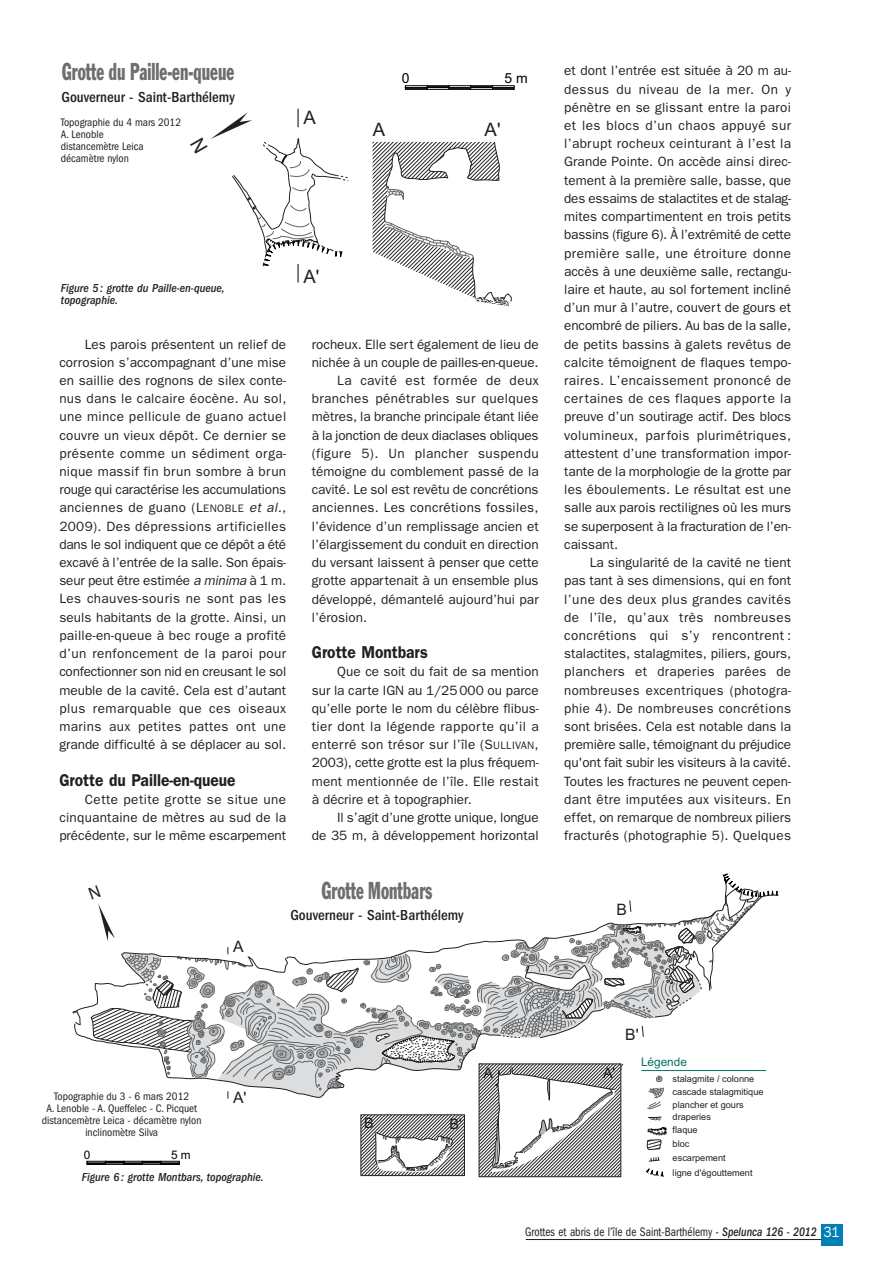
<style>
.page{position:relative;width:893px;height:1263px;background:#fff}
.page>*{position:absolute;margin:0;border:0;box-sizing:border-box;transform-origin:0 0}
.t1{font:condensed 24px "Franklin Gothic";color:#6d6e70;scale:.7 1}
.t2{font:18.6px "Arial";color:#231f20}
.t3{font:600 17.25px "Franklin Gothic";color:#231f20;scale:.9 1}
.t4{font:15.75px "Arial";color:#231f20}
.t5{font:500 condensed 15px "Franklin Gothic";color:#231f20}
.t6{font:14.4px "Arial";color:#231f20}
.t7{font:13.95px "Arial";color:#000}
.t8{font:13.5px/18.1px "Franklin Gothic";color:#231f20;text-align:justify}
.t9{font:13.5px "Franklin Gothic";letter-spacing:.03em;color:#231f20}
.t10{font:13.5px "Franklin Gothic";letter-spacing:.02em;color:#231f20}
.t11{font:condensed 12.75px "Franklin Gothic";color:#231f20;scale:.9 1}
.t12{font:italic 500 condensed 12px/12.8px "Franklin Gothic";color:#231f20}
.t13{font:11.85px "Arial";color:#007366}
.t14{font:11.85px "Arial";color:#000}
.t15{font:condensed 11.25px/12px "Franklin Gothic";color:#231f20;text-align:center}
.t16{font:9.15px/12.8px "Arial";color:#231f20}
.s1{font-size:10.8px}
.s2{font-style:italic}
.s3{font-weight:500;font-style:italic}
.s4{font-stretch:normal;font-size:15px;color:#fff}
</style>
<div class="page">
<hr style="left:525px;top:1239px;width:309px;height:1px;background:#231f20">
<div style="left:820px;top:1225px;width:22px;height:21px;background:#0080b6"></div>
<div style="left:448px;top:87px;width:23px;height:3px;border:1px solid #000"></div>
<div style="left:470px;top:87px;width:22px;height:3px;border:1px solid #000"></div>
<div style="left:492px;top:87px;width:22px;height:3px;border:1px solid #000"></div>
<div style="left:427px;top:87px;width:22px;height:3px;border:1px solid #000"></div>
<svg style="left:427px;top:88px;width:87px;height:1px"></svg>
<div style="left:405px;top:87px;width:22px;height:3px;border:1px solid #000"></div>
<div style="left:448px;top:86px;width:23px;height:2px;border:1px solid #000"></div>
<div style="left:470px;top:86px;width:22px;height:2px;border:1px solid #000"></div>
<div style="left:492px;top:86px;width:22px;height:2px;border:1px solid #000"></div>
<div style="left:427px;top:86px;width:22px;height:2px;border:1px solid #000"></div>
<div style="left:405px;top:86px;width:22px;height:2px;border:1px solid #000"></div>
<svg style="left:372px;top:141px;width:140px;height:165px"></svg>
<svg style="left:210px;top:109px;width:139px;height:174px"></svg>
<svg style="left:72px;top:873px;width:707px;height:304px"></svg>
<h1 class="t1" style="left:62px;top:63px;width:247px">Grotte du Paille-en-queue</h1>
<p class="t5" style="left:62px;top:92px;width:175px">Gouverneur - Saint-Barthélemy</p>
<p class="t15" style="left:61px;top:117px;width:122px;text-align:left">Topographie du 4 mars 2012<br>A. Lenoble<br>distancemètre Leica décamètre nylon</p>
<h2 class="t2" style="left:303px;top:111px;width:14px">A</h2>
<p class="t7" style="left:402px;top:73px;width:9px">0</p>
<p class="t7" style="left:504px;top:73px;width:25px">5 m</p>
<h2 class="t2" style="left:373px;top:123px;width:14px">A</h2>
<h2 class="t2" style="left:484px;top:123px;width:17px">A'</h2>
<p class="t12" style="left:61px;top:282px;width:165px">Figure 5 : grotte du Paille-en-queue, topographie.</p>
<p class="t8" style="left:59px;top:336px;width:228px;text-indent:26px">Les parois présentent un relief de corrosion s’accompagnant d’une mise en saillie des rognons de silex conte&shy;nus dans le calcaire éocène. Au sol, une mince pellicule de guano actuel couvre un vieux dépôt. Ce dernier se présente comme un sédiment orga&shy;nique massif fin brun sombre à brun rouge qui caractérise les accumulations anciennes de guano (L<span class="s1">ENOBLE</span> <span class="s2">et al.</span>, 2009). Des dépressions artificielles dans le sol indiquent que ce dépôt a été excavé à l’entrée de la salle. Son épais&shy;seur peut être estimée <span class="s2">a minima</span>à 1 m.<br>Les chauves-souris ne sont pas les seuls habitants de la grotte. Ainsi, un paille-en-queue à bec rouge a profité d’un renfoncement de la paroi pour confectionner son nid en creusant le sol meuble de la cavité. Cela est d’autant plus remarquable que ces oiseaux marins aux petites pattes ont une grande difficulté à se déplacer au sol.</p>
<p class="t3" style="left:59px;top:774px;width:197px">Grotte du Paille-en-queue</p>
<p class="t8" style="left:59px;top:791px;width:228px;text-indent:26px">Cette petite grotte se situe une cinquantaine de mètres au sud de la précédente, sur le même escarpement</p>
<h2 class="t2" style="left:303px;top:270px;width:17px">A'</h2>
<p class="t8" style="left:312px;top:336px;width:228px">rocheux. Elle sert également de lieu de</p>
<p class="t8" style="left:312px;top:354px;width:228px">nichée à un couple de pailles-en-queue.</p>
<p class="t9" style="left:337px;top:376px;width:203px">La cavité est formée de deux</p>
<p class="t9" style="left:312px;top:394px;width:228px">branches pénétrables sur quelques</p>
<p class="t8" style="left:312px;top:409px;width:228px">mètres, la branche principale étant liée</p>
<p class="t8" style="left:312px;top:427px;width:228px">à la jonction de deux diaclases obliques</p>
<p class="t9" style="left:312px;top:449px;width:228px">(figure 5). Un plancher suspendu</p>
<p class="t8" style="left:312px;top:463px;width:228px">témoigne du comblement passé de la</p>
<p class="t8" style="left:312px;top:482px;width:228px">cavité. Le sol est revêtu de concrétions</p>
<p class="t10" style="left:312px;top:503px;width:228px">anciennes. Les concrétions fossiles,</p>
<p class="t8" style="left:312px;top:518px;width:228px">l’évidence d’un remplissage ancien et</p>
<p class="t8" style="left:312px;top:536px;width:228px">l’élargissement du conduit en direction</p>
<p class="t8" style="left:312px;top:555px;width:228px">du versant laissent à penser que cette</p>
<p class="t8" style="left:312px;top:573px;width:228px">grotte appartenait à un ensemble plus</p>
<p class="t8" style="left:312px;top:591px;width:228px">développé, démantelé aujourd’hui par</p>
<p class="t8" style="left:312px;top:609px;width:57px">l’érosion.</p>
<p class="t3" style="left:312px;top:646px;width:130px">Grotte Montbars</p>
<p class="t8" style="left:312px;top:664px;width:228px;text-indent:26px">Que ce soit du fait de sa mention sur la carte IGN au 1/25000 ou parce qu’elle porte le nom du célèbre flibus&shy;tier dont la légende rapporte qu’il a enterré son trésor sur l’île (S<span class="s1">ULLIVAN</span>, 2003), cette grotte est la plus fréquem&shy;ment mentionnée de l’île. Elle restait à décrire et à topographier.</p>
<p class="t8" style="left:312px;top:809px;width:228px;text-align:right">Il s’agit d’une grotte unique, longue<br>de 35 m, à développement horizontal</p>
<p class="t4" style="left:233px;top:941px;width:12px">A</p>
<h1 class="t1" style="left:322px;top:882px;width:159px">Grotte Montbars</h1>
<p class="t5" style="left:290px;top:910px;width:175px">Gouverneur - Saint-Barthélemy</p>
<p class="t8" style="left:564px;top:63px;width:228px">et dont l’entrée est située à 20 m au&shy;dessus du niveau de la mer. On y pénètre en se glissant entre la paroi et les blocs d’un chaos appuyé sur l’abrupt rocheux ceinturant à l’est la Grande Pointe. On accède ainsi direc&shy;tement à la première salle, basse, que des essaims de stalactites et de stalag&shy;mites compartimentent en trois petits bassins (figure 6). À l’extrémité de cette première salle, une étroiture donne accès à une deuxième salle, rectangu&shy;laire et haute, au sol fortement incliné d’un mur à l’autre, couvert de gours et encombré de piliers. Au bas de la salle, de petits bassins à galets revêtus de calcite témoignent de flaques tempo&shy;raires. L’encaissement prononcé de certaines de ces flaques apporte la preuve d’un soutirage actif. Des blocs volumineux, parfois plurimétriques, attestent d’une transformation impor&shy;tante de la morphologie de la grotte par les éboulements. Le résultat est une salle aux parois rectilignes où les murs se superposent à la fracturation de l’en&shy;caissant.</p>
<p class="t8" style="left:564px;top:555px;width:228px;text-indent:26px">La singularité de la cavité ne tient pas tant à ses dimensions, qui en font l’une des deux plus grandes cavités de l’île, qu’aux très nombreuses concrétions qui s’y rencontrent : stalactites, stalagmites, piliers, gours, planchers et draperies parées de nombreuses excentriques (photogra&shy;phie 4). De nombreuses concrétions sont brisées. Cela est notable dans la première salle, témoignant du préjudice qu'ont fait subir les visiteurs à la cavité.<br>Toutes les fractures ne peuvent cepen&shy;dant être imputées aux visiteurs. En effet, on remarque de nombreux piliers fracturés (photographie 5). Quelques</p>
<p class="t4" style="left:616px;top:904px;width:12px">B</p>
<p class="t4" style="left:625px;top:1029px;width:15px">B'</p>
<p class="t15" style="left:42px;top:1092px;width:161px">Topographie du 3 - 6 mars 2012<br>A. Lenoble - A. Queffelec - C. Picquet distancemètre Leica - décamètre nylon inclinomètre Silva</p>
<p class="t14" style="left:84px;top:1150px;width:8px">0</p>
<p class="t14" style="left:171px;top:1150px;width:21px">5 m</p>
<p class="t4" style="left:233px;top:1092px;width:15px">A'</p>
<p class="t12" style="left:82px;top:1171px;width:183px">Figure 6 : grotte Montbars, topographie.</p>
<p class="t6" style="left:364px;top:1117px;width:11px">B</p>
<p class="t6" style="left:449px;top:1119px;width:14px">B'</p>
<p class="t6" style="left:483px;top:1067px;width:11px">A</p>
<p class="t6" style="left:603px;top:1067px;width:14px">A'</p>
<p class="t13" style="left:641px;top:1057px;width:47px">Légende</p>
<p class="t16" style="left:672px;top:1073px;width:83px">stalagmite / colonne</p>
<p class="t16" style="left:672px;top:1086px;width:92px">cascade stalagmitique plancher et gours</p>
<p class="t16" style="left:672px;top:1138px;width:55px;line-height:13.6px">bloc escarpement</p>
<p class="t16" style="left:672px;top:1167px;width:81px">ligne d'égouttement</p>
<p class="t16" style="left:672px;top:1112px;width:40px">draperies</p>
<p class="t16" style="left:672px;top:1125px;width:27px">flaque</p>
<p class="t11" style="left:525px;top:1228px;width:351px">Grottes et abris de l’île de Saint-Barthélemy <span class="s3">- Spelunca 126 - 2012</span> <span class="s4">31</span></p>
</div>
